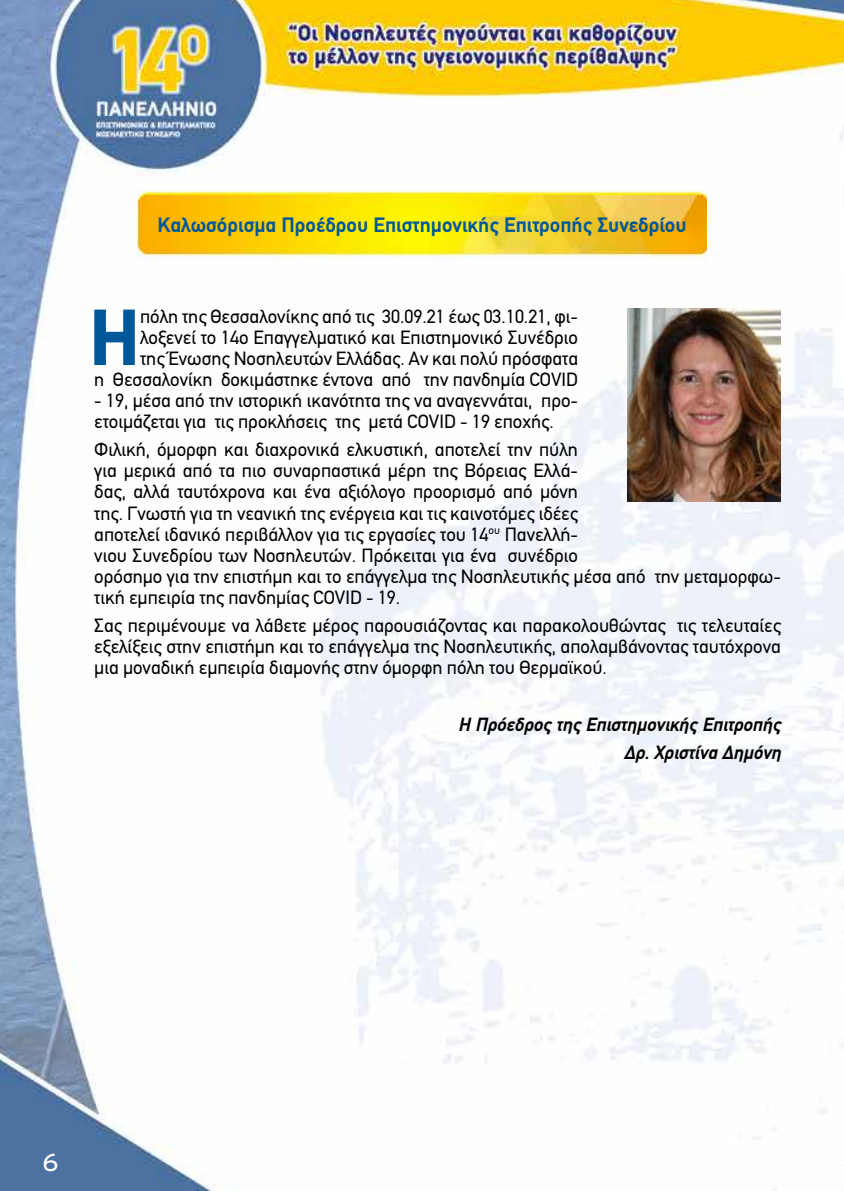
<style>
.page{position:relative;width:844px;height:1191px;background:#fff}
.page>*{position:absolute;margin:0;border:0;box-sizing:border-box;transform-origin:0 0}
.t1{font:900 79.62px "PF Din Text";color:#00579a}
.t2{font:24.5px "PF Traffic";color:#fff}
.t3{font:700 21px "PF Din Text";color:#00579a}
.t4{font:19.25px/21px "PF Din Text";color:#000}
.t5{font:italic 700 19.25px/28.3px "PF Din Text";color:#000;text-align:right}
</style>
<div class="page">
<img style="left:0;top:0;width:843px;height:1191px">
<img style="left:627px;top:308px;width:153px;height:193px">
<img style="left:138px;top:190px;width:568px;height:69px">
<p class="t3" style="left:157px;top:212px;width:530px">Καλωσόρισμα Προέδρου Επιστημονικής Επιτροπής Συνεδρίου</p>
<p class="t4" style="left:94px;top:306px;width:485px;text-align:right">πόλη της Θεσσαλονίκης από τις 30.09.21 έως 03.10.21, φι&shy;λοξενεί το 14ο Επαγγελματικό και Επιστημονικό Συνέδριο<br>της Ένωσης Νοσηλευτών Ελλάδας. Αν και πολύ πρόσφατα<br>η Θεσσαλονίκη δοκιμάστηκε έντονα από την πανδημία COVID</p>
<p class="t4" style="left:94px;top:390px;width:485px">- 19, μέσα από την ιστορική ικανότητα της να αναγεννάται, προ&shy;ετοιμάζεται για τις προκλήσεις της μετά COVID - 19 εποχής.</p>
<p class="t4" style="left:94px;top:439px;width:688px">Φιλική, όμορφη και διαχρονικά ελκυστική, αποτελεί την πύλη<br>για μερικά από τα πιο συναρπαστικά μέρη της Βόρειας Ελλά-<br>δας, αλλά ταυτόχρονα και ένα αξιόλογο προορισμό από μόνη<br>της. Γνωστή για τη νεανική της ενέργεια και τις καινοτόμες ιδέες<br>αποτελεί ιδανικό περιβάλλον για τις εργασίες του 14<sup>ου</sup> Πανελλή-<br>νιου Συνεδρίου των Νοσηλευτών. Πρόκειται για ένα συνέδριο<br>ορόσημο για την επιστήμη και το επάγγελμα της Νοσηλευτικής μέσα από την μεταμορφω&shy;τική εμπειρία της πανδημίας COVID - 19.</p>
<p class="t4" style="left:94px;top:615px;width:688px;text-align:justify">Σας περιμένουμε να λάβετε μέρος παρουσιάζοντας και παρακολουθώντας τις τελευταίες εξελίξεις στην επιστήμη και το επάγγελμα της Νοσηλευτικής, απολαμβάνοντας ταυτόχρονα μια μοναδική εμπειρία διαμονής στην όμορφη πόλη του Θερμαϊκού.</p>
<p class="t5" style="left:458px;top:710px;width:324px">Η Πρόεδρος της Επιστημονικής Επιτροπής<br>Δρ. Χριστίνα Δημόνη</p>
<h1 class="t1" style="left:89px;top:290px;width:53px">Η</h1>
<p class="t2" style="left:43px;top:1147px;width:17px">6</p>
</div>
